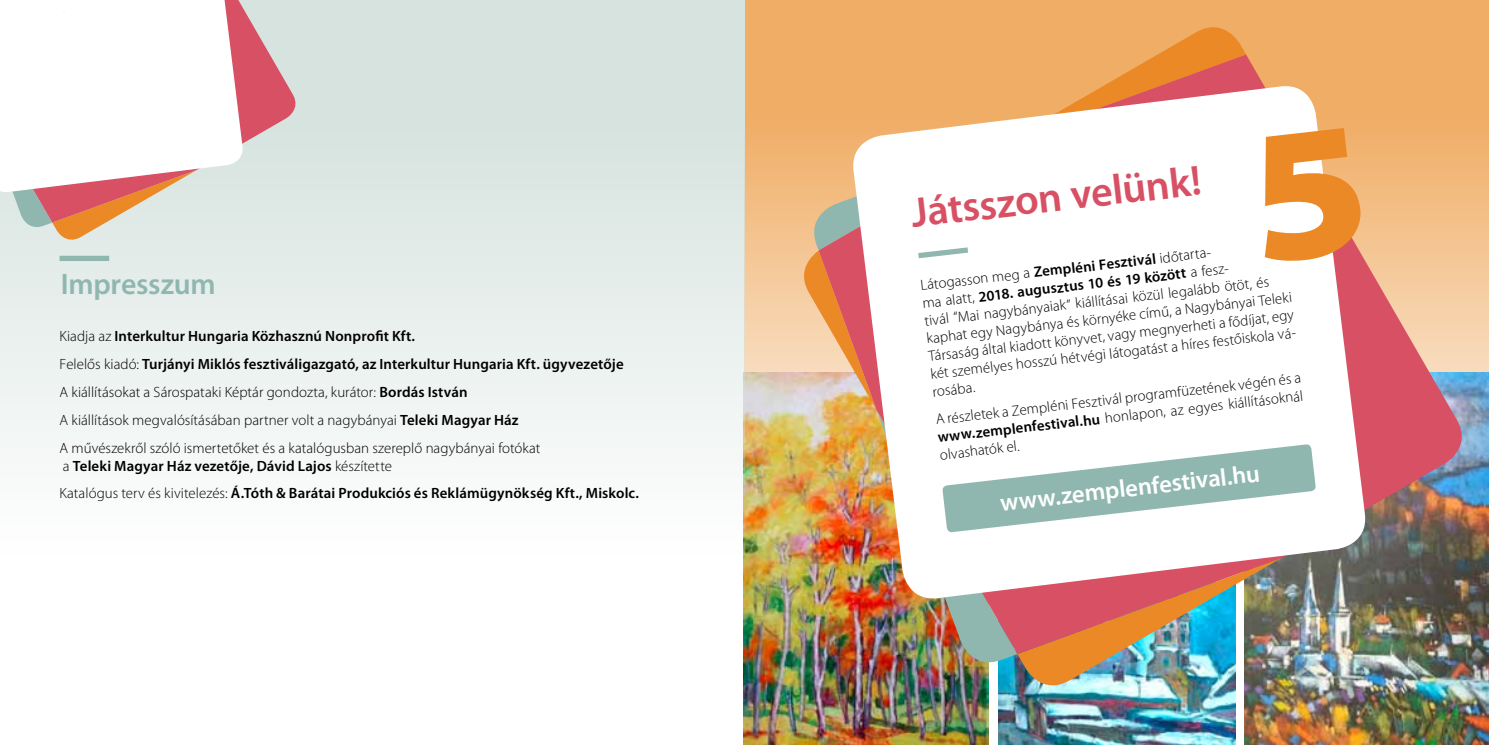
<style>
.page{position:relative;width:1489px;height:745px;background:#fff}
.page>*{position:absolute;margin:0;border:0;box-sizing:border-box;transform-origin:0 0}
.t1{font:600 42px "Myriad Pro";color:#d85064}
.t2{font:600 29.75px "Myriad Pro";letter-spacing:-.01em;color:#90b7af}
.t3{font:600 24.5px "Myriad Pro";color:#fff}
.t4{font:300 14.88px/17.7px "Myriad Pro";letter-spacing:.005em;color:#000}
.t5{font:600 14.88px/27.8px "Myriad Pro";letter-spacing:.01em;color:#000}
.s1{font-weight:600}
.s2{font-weight:300}
</style>
<div class="page">
<svg style="left:744px;top:0;width:744px;height:372px;background:#f1b779"></svg>
<img style="left:998px;top:696px;width:237px;height:48px">
<img style="left:1244px;top:372px;width:244px;height:372px">
<img style="left:743px;top:372px;width:245px;height:372px">
<div style="left:0;top:0;width:744px;height:554px;background:linear-gradient(to bottom,#cfdeda,#fcfdfd)"></div>
<img style="left:1362px;top:54px;width:110px;height:599px">
<div style="left:60px;top:255px;width:49px;height:6px;background:#90b7af"></div>
<svg style="left:0;top:222px;width:197px;height:23px;background:#e0dccc"></svg>
<svg style="left:0;top:0;width:301px;height:222px;background:#d8b7b5"></svg>
<svg style="left:0;top:0;width:244px;height:194px"></svg>
<img style="left:795px;top:16px;width:567px;height:680px">
<h2 class="t2" style="left:61px;top:265px;width:156px">Impresszum</h2>
<p class="t4" style="left:60px;top:322px;width:565px;line-height:27.8px">Kiadja az <span class="s1">Interkultur Hungaria Közhasznú Nonprofit Kft.<br></span>Felelős kiadó: <span class="s1">Turjányi Miklós fesztiváligazgató, az Interkultur Hungaria Kft. ügyvezetője </span>A kiállításokat a Sárospataki Képtár gondozta, kurátor: <span class="s1">Bordás István<br></span>A kiállítások megvalósításában partner volt a nagybányai <span class="s1">Teleki Magyar Ház<br></span>A művészekről szóló ismertetőket és a katalógusban szereplő nagybányai fotókat</p>
<p class="t5" style="left:60px;top:451px;width:581px"><span class="s2">a</span> Teleki Magyar Ház vezetője, Dávid Lajos <span class="s2">készítette<br>Katalógus terv és kivitelezés:</span> Á.Tóth &amp; Barátai Produkciós és Reklámügynökség Kft., Miskolc.</p>
<h1 class="t1" style="left:908px;top:188px;width:293px;rotate:-7deg">Játsszon velünk!</h1>
<p class="t4" style="left:919px;top:276px;width:370px;rotate:-6deg">Látogasson meg a <span class="s1">Zempléni Fesztivál</span> időtarta-<br>ma alatt, <span class="s1">2018. augusztus 10 és 19 között</span> a fesz-<br>tivál “Mai nagybányaiak” kiállításai közül legalább ötöt, és kaphat egy Nagybánya és környéke című, a Nagybányai Teleki Társaság által kiadott könyvet, vagy megnyerheti a fődíjat, egy két személyes hosszú hétvégi látogatást a híres festőiskola vá-</p>
<p class="t4" style="left:931px;top:378px;width:369px;line-height:26.4px;rotate:-6deg">rosába.<br>A részletek a Zempléni Fesztivál programfüzetének végén és a</p>
<p class="t4" style="left:936px;top:425px;width:369px;line-height:19.9px;rotate:-6deg"><span class="s1">www.zemplenfestival.hu</span> honlapon, az egyes kiállításoknál olvashatók el.</p>
<h3 class="t3" style="left:998px;top:485px;width:263px;rotate:-6deg">www.zemplenfestival.hu</h3>
</div>
